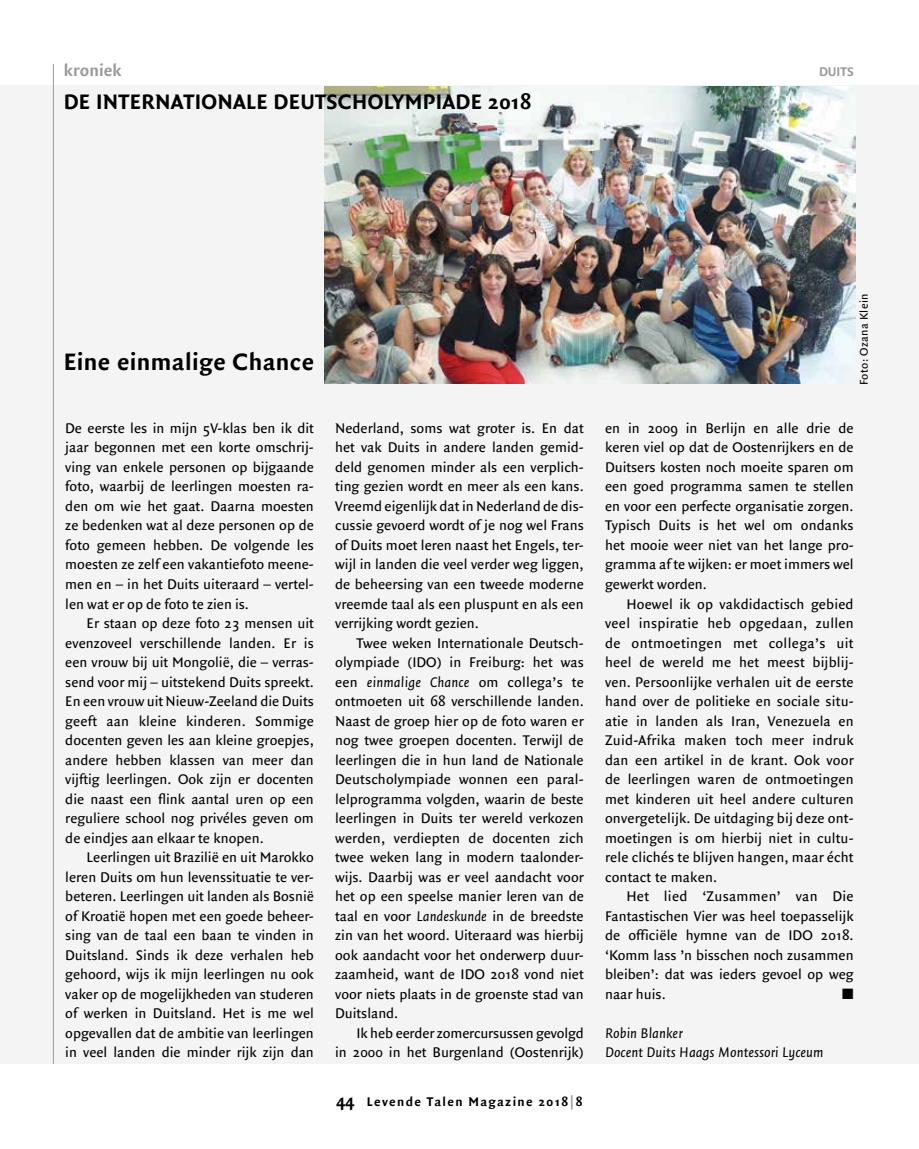
<style>
.page{position:relative;width:919px;height:1149px;background:#fff}
.page>*{position:absolute;margin:0;border:0;box-sizing:border-box;transform-origin:0 0}
.t1{font:700 25.5px "Quadraat Sans";letter-spacing:.015em;color:#000}
.t2{font:700 22.5px "Quadraat Sans";letter-spacing:.015em;color:#000}
.t3{font:700 18px "Quadraat Sans";color:#9a9b9d}
.t4{font:15px/19.5px "Quadraat Sans";color:#000;text-align:justify}
.t5{font:italic 15px/19.5px "Quadraat Sans";color:#000}
.t6{font:15px "Zapf Dingbats ITC";color:#000}
.t7{font:700 13.5px "Quadraat Sans";letter-spacing:.1em;color:#000}
.t8{font:700 13.5px "Quadraat Sans";color:#9a9b9d}
.t9{font:12px "Quadraat Sans";letter-spacing:.025em;color:#000}
.s1{font-style:italic}
.s2{font-size:18px}
.s3{color:#9a9b9d}
</style>
<div class="page">
<div style="left:0;top:85px;width:918px;height:978px;background:#f4f4f5"></div>
<img style="left:324px;top:87px;width:531px;height:296px">
<hr style="left:53px;top:64px;width:1px;height:999px;background:#9a9b9d">
<p class="t3" style="left:64px;top:60px;width:59px">kroniek</p>
<p class="t8" style="left:819px;top:64px;width:36px">DUITS</p>
<h2 class="t2" style="left:64px;top:89px;width:469px">DE INTERNATIONALE DEUTSCHOLYMPIADE 2018</h2>
<h1 class="t1" style="left:64px;top:347px;width:252px">Eine einmalige Chance</h1>
<p class="t4" style="left:65px;top:418px;width:250px">De eerste les in mijn 5V-klas ben ik dit jaar begonnen met een korte omschrij&shy;ving van enkele personen op bijgaande foto, waarbij de leerlingen moesten ra&shy;den om wie het gaat. Daarna moesten ze bedenken wat al deze personen op de foto gemeen hebben. De volgende les moesten ze zelf een vakantiefoto meene&shy;men en – in het Duits uiteraard – vertel&shy;len wat er op de foto te zien is.</p>
<p class="t4" style="left:65px;top:613px;width:250px;text-indent:21px">Er staan op deze foto 23 mensen uit evenzoveel verschillende landen. Er is een vrouw bij uit Mongolië, die – verras&shy;send voor mij – uitstekend Duits spreekt.<br>En een vrouw uit Nieuw-Zeeland die Duits geeft aan kleine kinderen. Sommige docenten geven les aan kleine groepjes, andere hebben klassen van meer dan vijftig leerlingen. Ook zijn er docenten die naast een flink aantal uren op een reguliere school nog privéles geven om de eindjes aan elkaar te knopen.</p>
<p class="t4" style="left:65px;top:847px;width:250px;text-indent:21px">Leerlingen uit Brazilië en uit Marokko leren Duits om hun levenssituatie te ver&shy;beteren. Leerlingen uit landen als Bosnië of Kroatië hopen met een goede beheer&shy;sing van de taal een baan te vinden in Duitsland. Sinds ik deze verhalen heb gehoord, wijs ik mijn leerlingen nu ook vaker op de mogelijkheden van studeren of werken in Duitsland. Het is me wel opgevallen dat de ambitie van leerlingen in veel landen die minder rijk zijn dan</p>
<p class="t4" style="left:335px;top:418px;width:250px">Nederland, soms wat groter is. En dat het vak Duits in andere landen gemid&shy;deld genomen minder als een verplich&shy;ting gezien wordt en meer als een kans.<br>Vreemd eigenlijk dat in Nederland de dis&shy;cussie gevoerd wordt of je nog wel Frans of Duits moet leren naast het Engels, ter&shy;wijl in landen die veel verder weg liggen, de beheersing van een tweede moderne vreemde taal als een pluspunt en als een verrijking wordt gezien.</p>
<p class="t4" style="left:335px;top:633px;width:250px;text-indent:21px">Twee weken Internationale Deutsch&shy;olympiade (IDO) in Freiburg: het was een <span class="s1">einmalige Chance</span> om collega’s te ontmoeten uit 68 verschillende landen.<br>Naast de groep hier op de foto waren er nog twee groepen docenten. Terwijl de leerlingen die in hun land de Nationale Deutscholympiade wonnen een paral&shy;lelprogramma volgden, waarin de beste leerlingen in Duits ter wereld verkozen werden, verdiepten de docenten zich twee weken lang in modern taalonder&shy;wijs. Daarbij was er veel aandacht voor het op een speelse manier leren van de taal en voor <span class="s1">Landeskunde</span> in de breedste zin van het woord. Uiteraard was hierbij ook aandacht voor het onderwerp duur&shy;zaamheid, want de IDO 2018 vond niet voor niets plaats in de groenste stad van Duitsland.</p>
<p class="t4" style="left:335px;top:1023px;width:250px;text-align:right">Ik heb eerder zomercursussen gevolgd<br>in 2000 in het Burgenland (Oostenrijk)</p>
<p class="t7" style="left:336px;top:1093px;width:248px"><span class="s2">44</span> Levende Talen Magazine 2018<span class="s3">|</span>8</p>
<p class="t9" style="left:857px;top:385px;width:93px;rotate:-90deg">Foto: Ozana Klein</p>
<p class="t4" style="left:605px;top:418px;width:250px">en in 2009 in Berlijn en alle drie de keren viel op dat de Oostenrijkers en de Duitsers kosten noch moeite sparen om een goed programma samen te stellen en voor een perfecte organisatie zorgen.<br>Typisch Duits is het wel om ondanks het mooie weer niet van het lange pro&shy;gramma af te wijken: er moet immers wel gewerkt worden.</p>
<p class="t4" style="left:605px;top:594px;width:250px;text-indent:21px">Hoewel ik op vakdidactisch gebied veel inspiratie heb opgedaan, zullen de ontmoetingen met collega’s uit heel de wereld me het meest bijblij&shy;ven. Persoonlijke verhalen uit de eerste hand over de politieke en sociale situ&shy;atie in landen als Iran, Venezuela en Zuid-Afrika maken toch meer indruk dan een artikel in de krant. Ook voor de leerlingen waren de ontmoetingen met kinderen uit heel andere culturen onvergetelijk. De uitdaging bij deze ont&shy;moetingen is om hierbij niet in cultu&shy;rele clichés te blijven hangen, maar écht contact te maken.</p>
<p class="t4" style="left:605px;top:886px;width:250px;text-indent:21px">Het lied ‘Zusammen’ van Die Fantastischen Vier was heel toepasselijk de officiële hymne van de IDO 2018. ‘Komm lass ’n bisschen noch zusammen bleiben’: dat was ieders gevoel op weg naar huis.</p>
<p class="t6" style="left:842px;top:986px;width:13px">■</p>
<p class="t5" style="left:605px;top:1023px;width:220px">Robin Blanker<br>Docent Duits Haags Montessori Lyceum</p>
</div>
